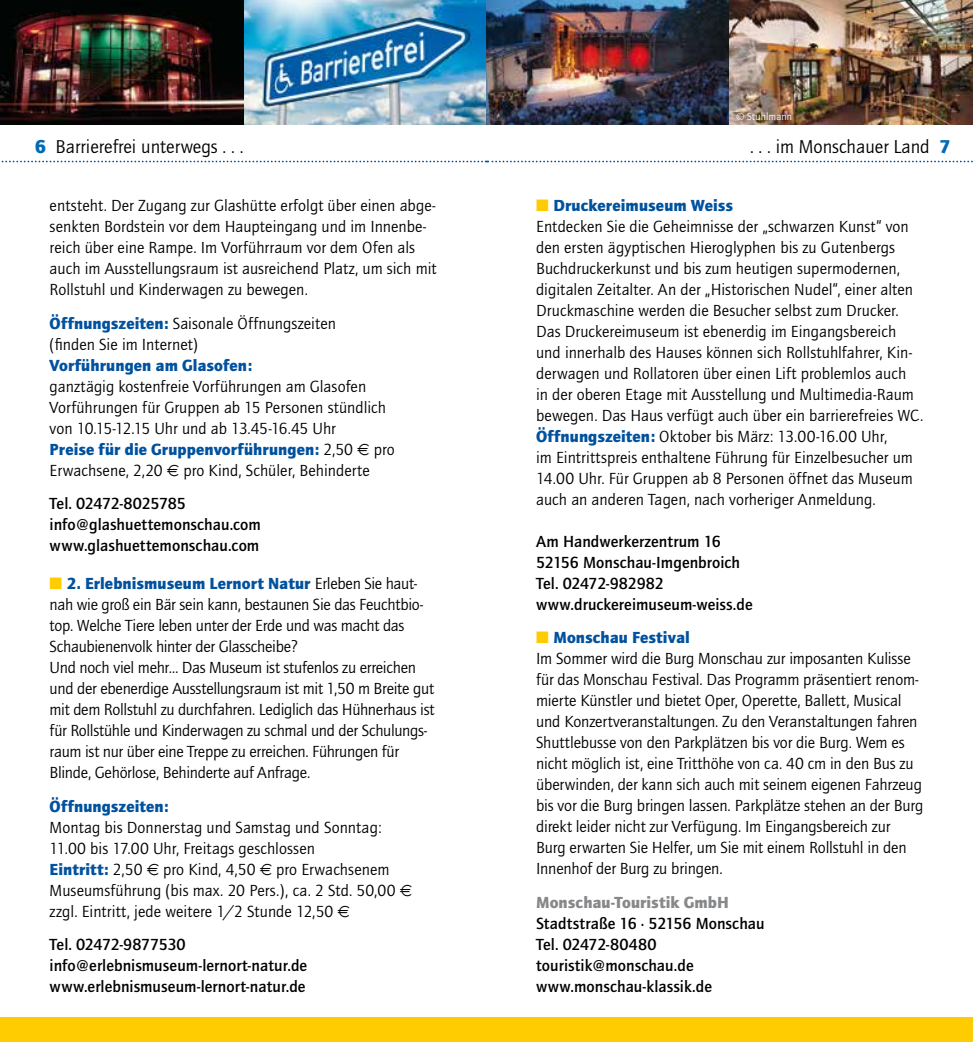
<style>
.page{position:relative;width:973px;height:1042px;background:#fff}
.page>*{position:absolute;margin:0;border:0;box-sizing:border-box;transform-origin:0 0}
.t1{font:19.25px "Quay Itc T";color:#000}
.t2{font:16.62px/21px "Quay Itc T";color:#000}
.t3{font:700 16.62px/21px "Quay Itc T";letter-spacing:.005em;color:#000}
.t4{font:900 16.62px "Quay Itc T";letter-spacing:.005em;color:#00519e}
.t5{font:900 16.62px "Quay Itc T";letter-spacing:.005em;color:#87888a}
.t6{font:10.5px "Quay Itc T";letter-spacing:.01em;color:#fff}
.s1{font-weight:900;color:#006ab3}
.s2{font-weight:900;color:#00519e}
.s3{font-family:"Euro Logo"}
.s4{color:#fecc00}
</style>
<div class="page">
<img style="left:0;top:0;width:972px;height:124px">
<svg style="left:1px;top:161px;width:972px;height:1px"></svg>
<div style="left:0;top:1017px;width:972px;height:25px;background:#fecc00"></div>
<p class="t6" style="left:736px;top:110px;width:57px">© Stuhlmann</p>
<p class="t1" style="left:35px;top:135px;width:210px"><span class="s1">6</span> Barrierefrei unterwegs . . .</p>
<p class="t1" style="left:749px;top:135px;width:202px">. . . im Monschauer Land <span class="s1">7</span></p>
<p class="t2" style="left:50px;top:195px;width:388px">entsteht. Der Zugang zur Glashütte erfolgt über einen abge&shy;senkten Bordstein vor dem Haupteingang und im Innenbe&shy;reich über eine Rampe. Im Vorführraum vor dem Ofen als auch im Ausstellungsraum ist ausreichend Platz, um sich mit Rollstuhl und Kinderwagen zu bewegen.</p>
<p class="t2" style="left:50px;top:312px;width:288px"><span class="s2">Öffnungszeiten:</span> Saisonale Öffnungszeiten (finden Sie im Internet)</p>
<p class="t4" style="left:50px;top:355px;width:204px">Vorführungen am Glasofen:</p>
<p class="t2" style="left:50px;top:375px;width:346px">ganztägig kostenfreie Vorführungen am Glasofen Vorführungen für Gruppen ab 15 Personen stündlich von 10.15-12.15 Uhr und ab 13.45-16.45 Uhr<br><span class="s2">Preise für die Gruppenvorführungen:</span> 2,50 <span class="s3">7</span> pro Erwachsene, 2,20 <span class="s3">7</span> pro Kind, Schüler, Behinderte</p>
<p class="t3" style="left:50px;top:493px;width:213px">Tel. 02472-8025785 info@glashuettemonschau.com www.glashuettemonschau.com</p>
<p class="t2" style="left:50px;top:573px;width:386px"><span class="s4">■</span> <span class="s2">2. Erlebnismuseum Lernort Natur</span> Erleben Sie haut&shy;nah wie groß ein Bär sein kann, bestaunen Sie das Feuchtbio&shy;top. Welche Tiere leben unter der Erde und was macht das Schaubienenvolk hinter der Glasscheibe?<br>Und noch viel mehr… Das Museum ist stufenlos zu erreichen und der ebenerdige Ausstellungsraum ist mit 1,50 m Breite gut mit dem Rollstuhl zu durchfahren. Lediglich das Hühnerhaus ist für Rollstühle und Kinderwagen zu schmal und der Schulungs&shy;raum ist nur über eine Treppe zu erreichen. Führungen für Blinde, Gehörlose, Behinderte auf Anfrage.</p>
<p class="t4" style="left:50px;top:796px;width:120px">Öffnungszeiten:</p>
<p class="t2" style="left:50px;top:816px;width:364px">Montag bis Donnerstag und Samstag und Sonntag:<br>11.00 bis 17.00 Uhr, Freitags geschlossen<br><span class="s2">Eintritt:</span> 2,50 <span class="s3">7</span> pro Kind, 4,50 <span class="s3">7</span> pro Erwachsenem Museumsführung (bis max. 20 Pers.), ca. 2 Std. 50,00 <span class="s3">7 </span>zzgl. Eintritt, jede weitere 1/2 Stunde 12,50 <span class="s3">7</span></p>
<p class="t3" style="left:50px;top:934px;width:259px">Tel. 02472-9877530 info@erlebnismuseum-lernort-natur.de www.erlebnismuseum-lernort-natur.de</p>
<p class="t2" style="left:536px;top:195px;width:388px"><span class="s4">■</span> <span class="s2">Druckereimuseum Weiss<br></span>Entdecken Sie die Geheimnisse der „schwarzen Kunst“ von den ersten ägyptischen Hieroglyphen bis zu Gutenbergs Buchdruckerkunst und bis zum heutigen supermodernen, digitalen Zeitalter. An der „Historischen Nudel“, einer alten Druckmaschine werden die Besucher selbst zum Drucker.<br>Das Druckereimuseum ist ebenerdig im Eingangsbereich und innerhalb des Hauses können sich Rollstuhlfahrer, Kin&shy;derwagen und Rollatoren über einen Lift problemlos auch<br>in der oberen Etage mit Ausstellung und Multimedia-Raum bewegen. Das Haus verfügt auch über ein barrierefreies WC.<br><span class="s2">Öffnungszeiten:</span> Oktober bis März: 13.00-16.00 Uhr,<br>im Eintrittspreis enthaltene Führung für Einzelbesucher um 14.00 Uhr. Für Gruppen ab 8 Personen öffnet das Museum auch an anderen Tagen, nach vorheriger Anmeldung.</p>
<p class="t3" style="left:536px;top:531px;width:218px">Am Handwerkerzentrum 16<br>52156 Monschau-Imgenbroich<br>Tel. 02472-982982 www.druckereimuseum-weiss.de</p>
<p class="t2" style="left:536px;top:627px;width:388px"><span class="s4">■</span> <span class="s2">Monschau Festival<br></span>Im Sommer wird die Burg Monschau zur imposanten Kulisse für das Monschau Festival. Das Programm präsentiert renom&shy;mierte Künstler und bietet Oper, Operette, Ballett, Musical und Konzertveranstaltungen. Zu den Veranstaltungen fahren Shuttlebusse von den Parkplätzen bis vor die Burg. Wem es nicht möglich ist, eine Tritthöhe von ca. 40 cm in den Bus zu überwinden, der kann sich auch mit seinem eigenen Fahrzeug bis vor die Burg bringen lassen. Parkplätze stehen an der Burg direkt leider nicht zur Verfügung. Im Eingangsbereich zur Burg erwarten Sie Helfer, um Sie mit einem Rollstuhl in den Innenhof der Burg zu bringen.</p>
<p class="t5" style="left:536px;top:892px;width:194px">Monschau-Touristik GmbH</p>
<p class="t3" style="left:536px;top:912px;width:230px">Stadtstraße 16 · 52156 Monschau<br>Tel. 02472-80480 touristik@monschau.de www.monschau-klassik.de</p>
</div>
